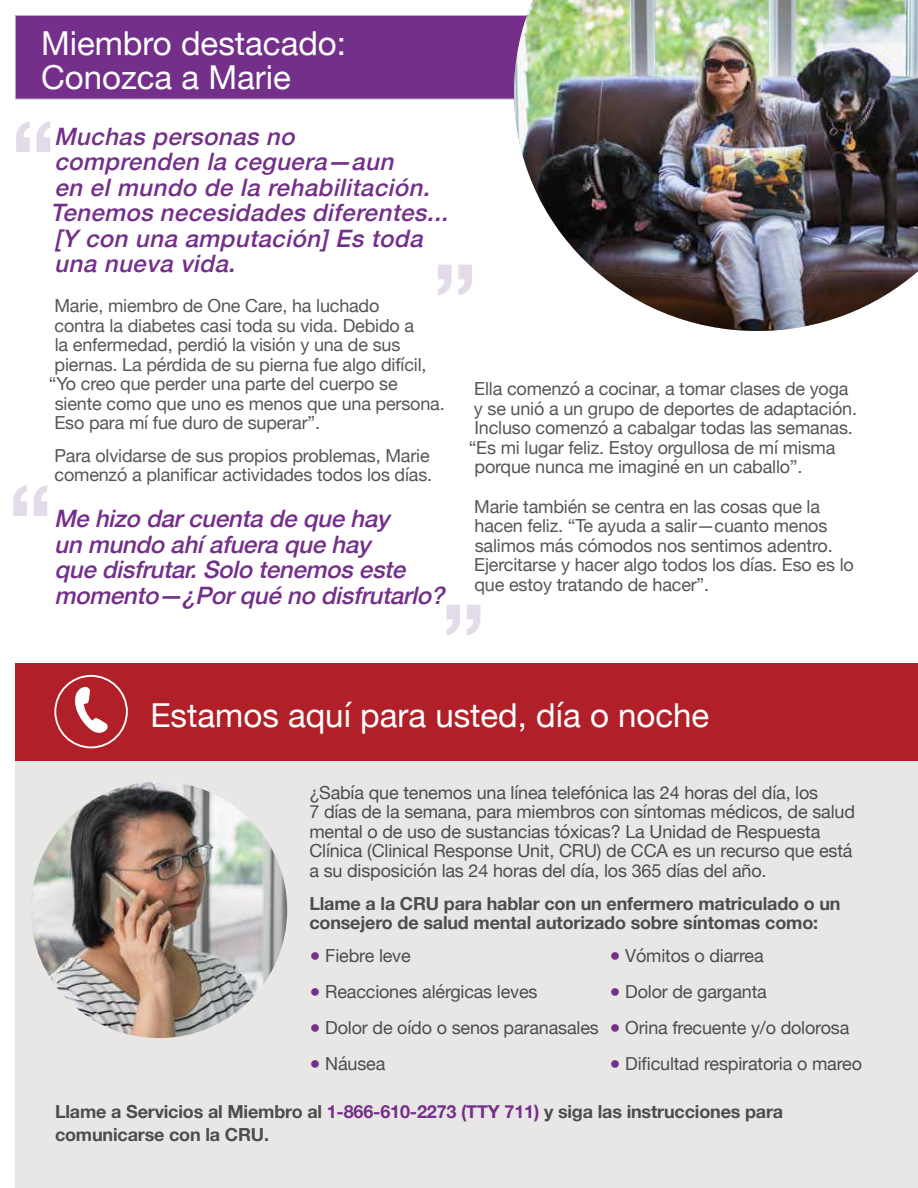
<style>
.page{position:relative;width:918px;height:1188px;background:#fff}
.page>*{position:absolute;margin:0;border:0;box-sizing:border-box;transform-origin:0 0}
.t1{font:33px/34.5px "Helvetica Neue";color:#fff}
.t2{font:italic 500 24px/25.5px "Helvetica Neue";color:#742f8a}
.t3{font:18px/19.5px "Helvetica Neue";letter-spacing:-.01em;color:#54575a}
.t4{font:18px/19.5px "Helvetica Neue";letter-spacing:-.01em;color:#4d4d4f}
.t5{font:700 18px/19.5px "Helvetica Neue";letter-spacing:-.01em;color:#4d4d4f}
.s1{color:#742f8a}
</style>
<div class="page">
<div style="left:15px;top:702px;width:903px;height:486px;background:#e8e7e6"></div>
<svg style="left:16px;top:121px;width:14px;height:31px"></svg>
<svg style="left:37px;top:121px;width:13px;height:31px"></svg>
<div style="left:15px;top:15px;width:863px;height:84px;background:#742f8a;border:1px solid #b1b3b3"></div>
<img style="left:514px;top:0;width:404px;height:331px">
<svg style="left:438px;top:265px;width:14px;height:30px"></svg>
<svg style="left:446px;top:605px;width:14px;height:30px"></svg>
<svg style="left:467px;top:605px;width:13px;height:30px"></svg>
<svg style="left:458px;top:265px;width:14px;height:30px"></svg>
<svg style="left:13px;top:485px;width:14px;height:31px"></svg>
<svg style="left:34px;top:485px;width:13px;height:31px"></svg>
<div style="left:15px;top:663px;width:903px;height:98px;background:#b12029"></div>
<div style="left:54px;top:675px;width:74px;height:73px;border:2px solid #fff;border-radius:50%"></div>
<svg style="left:75px;top:687px;width:33px;height:46px"></svg>
<img style="left:31px;top:782px;width:256px;height:256px;border-radius:128px">
<p class="t1" style="left:41px;top:28px;width:307px">Miembro destacado:<br>Conozca a Marie</p>
<p class="t2" style="left:54px;top:122px;width:249px">Muchas personas no</p>
<p class="t2" style="left:54px;top:147px;width:348px">comprenden la ceguera—aun</p>
<p class="t2" style="left:50px;top:173px;width:406px">en elmundo de la rehabilitación.<br>Tenemos necesidades diferentes...</p>
<p class="t2" style="left:54px;top:224px;width:377px">[Y con una amputación]Es toda</p>
<h2 class="t2" style="left:54px;top:249px;width:189px">una nueva vida.</h2>
<p class="t3" style="left:54px;top:297px;width:327px">Marie, miembro de One Care, ha luchado</p>
<p class="t3" style="left:55px;top:316px;width:361px">contra la diabetes casi toda su vida. Debido a</p>
<p class="t3" style="left:55px;top:336px;width:347px">la enfermedad, perdió la visión y una de sus</p>
<p class="t3" style="left:55px;top:355px;width:373px">piernas. La pérdida de su pierna fue algo difícil,</p>
<p class="t3" style="left:55px;top:375px;width:391px;text-indent:-6px">“Yo creo que perder una parte del cuerpo se siente como que uno es menos que una persona.</p>
<p class="t3" style="left:54px;top:414px;width:267px">Eso para mí fue duro de superar”.</p>
<p class="t3" style="left:54px;top:447px;width:377px">Para olvidarse de sus propios problemas, Marie</p>
<p class="t3" style="left:55px;top:466px;width:379px">comenzó a planificar actividades todos los días.</p>
<p class="t2" style="left:54px;top:504px;width:344px">Mehizodarcuentadequehay</p>
<p class="t2" style="left:54px;top:530px;width:325px">unmundoahíafueraquehay</p>
<p class="t2" style="left:54px;top:555px;width:360px">quedisfrutar.Solotenemoseste</p>
<h2 class="t2" style="left:54px;top:581px;width:398px">momento—¿Porquénodisfrutarlo?</h2>
<p class="t3" style="left:474px;top:380px;width:385px">Ella comenzó a cocinar, a tomar clases de yoga y se unió a un grupo de deportes de adaptación.</p>
<p class="t3" style="left:474px;top:419px;width:380px">Incluso comenzó a cabalgar todas las semanas.</p>
<p class="t3" style="left:475px;top:438px;width:362px;text-indent:-6px">“Es mi lugar feliz. Estoy orgullosa de mí misma porque nunca me imaginé en un caballo”.</p>
<p class="t3" style="left:474px;top:498px;width:347px">Marie también se centra en las cosas que la</p>
<p class="t3" style="left:475px;top:517px;width:354px">hacen feliz. “Te ayuda a salir—cuanto menos</p>
<p class="t3" style="left:475px;top:537px;width:359px">salimos más cómodos nos sentimos adentro.</p>
<p class="t3" style="left:474px;top:556px;width:381px">Ejercitarse y hacer algo todos los días. Eso es lo que estoy tratando de hacer”.</p>
<p class="t1" style="left:150px;top:699px;width:560px">Estamos aquí para usted, día o noche</p>
<p class="t4" style="left:309px;top:784px;width:547px">¿Sabía que tenemos una línea telefónica las 24 horas del día, los<br>7 días de la semana, para miembros con síntomas médicos, de salud</p>
<p class="t4" style="left:309px;top:823px;width:513px">mental o de uso de sustancias tóxicas? La Unidad de Respuesta</p>
<p class="t4" style="left:309px;top:842px;width:545px">Clínica (Clinical Response Unit, CRU) de CCA es un recurso que está a su disposición las 24 horas del día, los 365 días del año.</p>
<p class="t5" style="left:309px;top:894px;width:533px">Llame a la CRU para hablar con un enfermero matriculado o un consejero de salud mental autorizado sobre síntomas como:</p>
<p class="t4" style="left:309px;top:947px;width:103px"><span class="s1">●</span> Fiebre leve</p>
<p class="t4" style="left:609px;top:947px;width:156px"><span class="s1">●</span> Vómitos o diarrea</p>
<p class="t4" style="left:309px;top:983px;width:230px"><span class="s1">●</span> Reacciones alérgicas leves</p>
<p class="t4" style="left:609px;top:983px;width:159px"><span class="s1">●</span> Dolor de garganta</p>
<p class="t4" style="left:309px;top:1019px;width:542px"><span class="s1">●</span> Dolor de oído o senos paranasales <span class="s1">●</span> Orina frecuente y/o dolorosa</p>
<p class="t4" style="left:309px;top:1055px;width:77px"><span class="s1">●</span> Náusea</p>
<p class="t4" style="left:609px;top:1055px;width:254px"><span class="s1">●</span> Dificultad respiratoria o mareo</p>
<p class="t5" style="left:55px;top:1101px;width:730px;line-height:22.5px">Llame a Servicios al Miembro al <span class="s1">1-866-610-2273 (TTY 711)</span> y siga las instrucciones para comunicarse con la CRU.</p>
</div>
